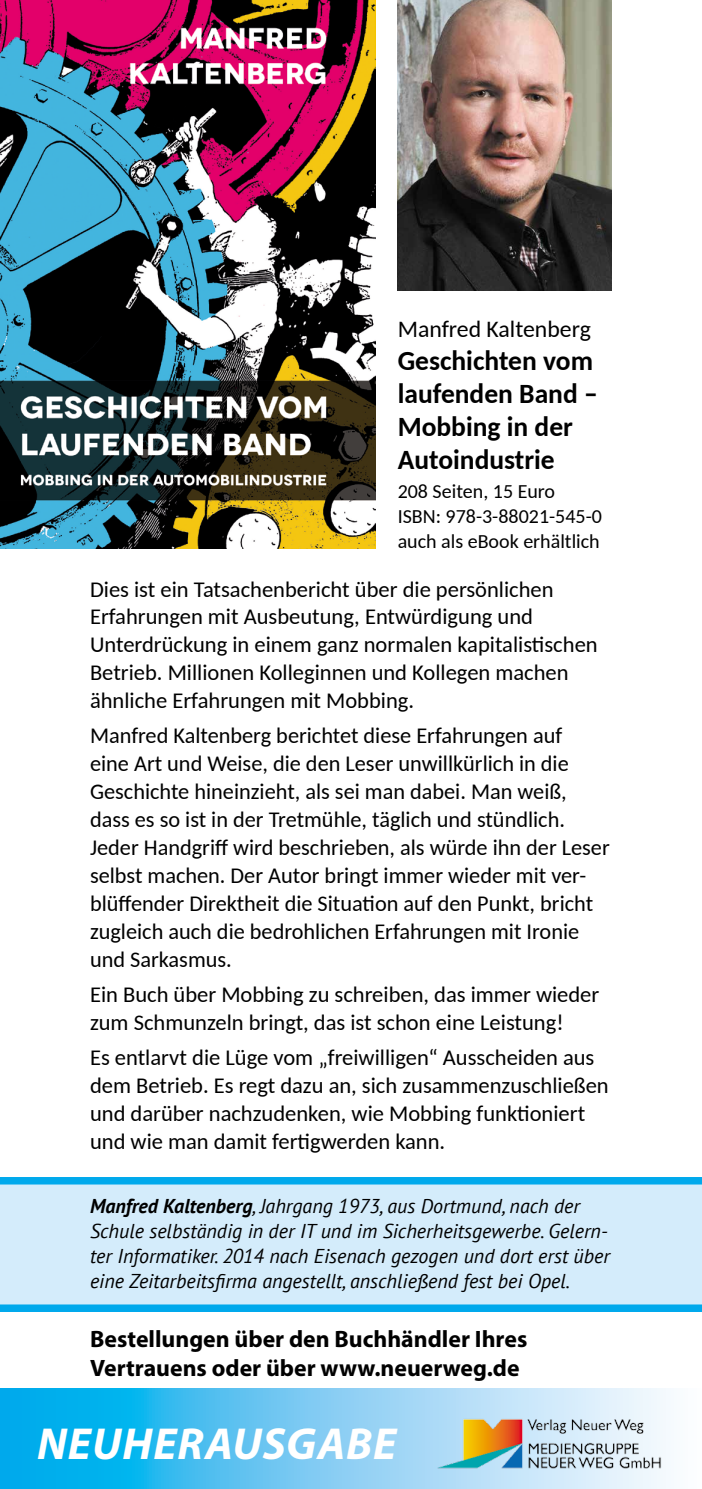
<style>
.page{position:relative;width:702px;height:1489px;background:#fff}
.page>*{position:absolute;margin:0;border:0;box-sizing:border-box;transform-origin:0 0}
.t1{font:italic 700 45px "Myriad Pro";letter-spacing:.02em;color:#fff}
.t2{font:700 27.5px/33px "Carlito";color:#000}
.t3{font:700 23.75px/28.5px "Myriad Pro";color:#000}
.t4{font:23.75px "Carlito";color:#000}
.t5{font:22.5px/28px "Carlito";color:#000}
.t6{font:italic 20px/25px "PT Sans";color:#000}
.t7{font:20px/25px "Carlito";color:#000}
.s1{font-weight:700}
</style>
<div class="page">
<svg style="left:0;top:1388px;width:666px;height:100px;background:#63c7f2"></svg>
<img style="left:438px;top:1409px;width:227px;height:59px">
<svg style="left:0;top:1177px;width:702px;height:134px;background:#bde4f9"></svg>
<img style="left:397px;top:0;width:215px;height:291px">
<img style="left:0;top:0;width:376px;height:548px">
<p class="t4" style="left:397px;top:312px;width:195px">Manfred Kaltenberg</p>
<p class="t2" style="left:397px;top:343px;width:201px">Geschichten vom laufenden Band –<br>Mobbing in der<br>Autoindustrie</p>
<p class="t7" style="left:397px;top:478px;width:206px">208 Seiten, 15 Euro<br>ISBN: 978-3-88021-545-0 auch als eBook erhältlich</p>
<p class="t5" style="left:90px;top:574px;width:509px">Dies ist ein Tatsachenbericht über die persönlichen Erfahrungen mit Ausbeutung, Entwürdigung und Unterdrückung in einem ganz normalen kapitalistischen Betrieb. Millionen Kolleginnen und Kollegen machen ähnliche Erfahrungen mit Mobbing.</p>
<p class="t5" style="left:90px;top:721px;width:521px">Manfred Kaltenberg berichtet diese Erfahrungen auf<br>eine Art und Weise, die den Leser unwillkürlich in die Geschichte hineinzieht, als sei man dabei. Man weiß, dass es so ist in der Tretmühle, täglich und stündlich.<br>Jeder Handgriff wird beschrieben, als würde ihn der Leser selbst machen. Der Autor bringt immer wieder mit ver&shy;blüffender Direktheit die Situation auf den Punkt, bricht zugleich auch die bedrohlichen Erfahrungen mit Ironie und Sarkasmus.</p>
<p class="t5" style="left:90px;top:979px;width:511px">Ein Buch über Mobbing zu schreiben, das immer wieder zum Schmunzeln bringt, das ist schon eine Leistung!</p>
<p class="t5" style="left:90px;top:1042px;width:520px">Es entlarvt die Lüge vom „freiwilligen“ Ausscheiden aus dem Betrieb. Es regt dazu an, sich zusammenzuschließen und darüber nachzudenken, wie Mobbing funktioniert und wie man damit fertigwerden kann.</p>
<p class="t6" style="left:90px;top:1193px;width:521px"><span class="s1">Manfred Kaltenberg</span>, Jahrgang 1973, aus Dortmund, nach der Schule selbständig in der IT und im Sicherheitsgewerbe. Gelern&shy;ter Informatiker. 2014 nach Eisenach gezogen und dort erst über eine Zeitarbeitsfirma angestellt, anschließend fest bei Opel.</p>
<p class="t3" style="left:90px;top:1324px;width:439px">Bestellungen über den Buchhändler Ihres<br>Vertrauens oder über www.neuerweg.de</p>
<h1 class="t1" style="left:37px;top:1414px;width:361px">NEUHERAUSGABE</h1>
</div>
